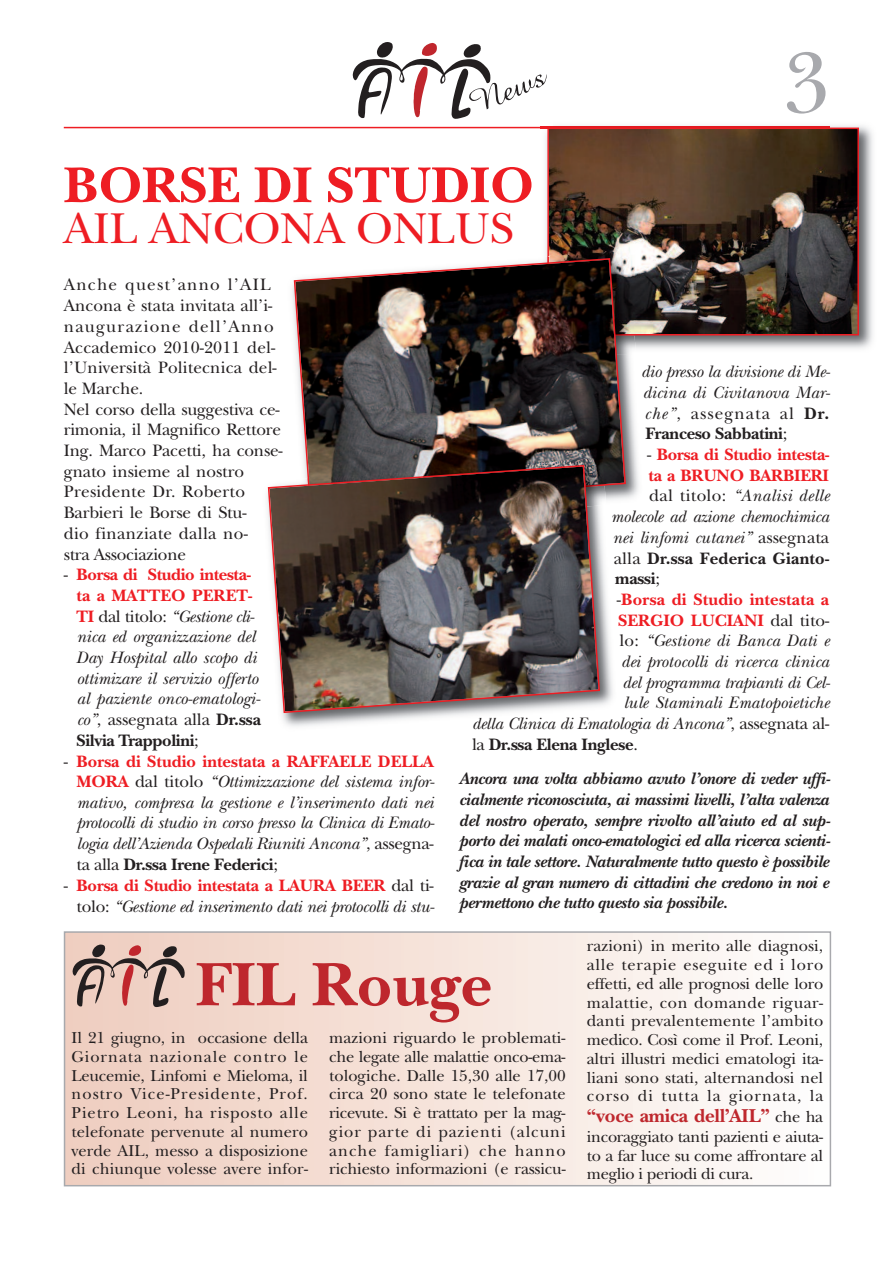
<style>
.page{position:relative;width:893px;height:1263px;background:#fff}
.page>*{position:absolute;margin:0;border:0;box-sizing:border-box;transform-origin:0 0}
.t1{font:90px "New Baskerville";color:#a8a9ad}
.t2{font:700 63.9px "New Baskerville";color:#be272d}
.t3{font:700 52.5px "New Baskerville";color:#ee1d23}
.t4{font:45px "New Baskerville";color:#ee1d23}
.t5{font:700 19.5px "New Baskerville";letter-spacing:-.02em;color:#be272d}
.t6{font:italic 17.25px/20.7px "New Baskerville";letter-spacing:-.01em;color:#231f20;text-align:justify}
.t7{font:italic 700 17.25px/20.7px "New Baskerville";letter-spacing:-.015em;color:#231f20;text-align:justify}
.t8{font:17.25px/20.7px "New Baskerville";color:#231f20}
.t9{font:700 17.25px "New Baskerville";letter-spacing:-.005em;color:#ee1d23}
.t10{font:700 17.25px "New Baskerville";letter-spacing:-.015em;color:#231f20}
.t11{font:700 17.25px "New Baskerville";letter-spacing:.01em;color:#231f20}
.t12{font:italic 17.25px "New Baskerville";letter-spacing:.02em;color:#231f20}
.t13{font:16.5px/18.8px "New Baskerville";color:#231f20;text-align:justify}
.s1{font-style:normal}
.s2{font-weight:700;font-style:normal;color:#ee1d23}
.s3{font-weight:700;font-style:normal}
.s4{font-weight:400;color:#231f20}
.s5{font-weight:400}
.s6{font-weight:400;font-size:16.5px;color:#231f20}
</style>
<div class="page">
<div style="left:65px;top:933px;width:765px;height:252px;background:linear-gradient(to right,#efccbe,#fefdfc)"></div>
<div style="left:64px;top:931px;width:767px;height:255px;border:2px solid #a8a9ad"></div>
<svg style="left:73px;top:944px;width:112px;height:63px;background:#bfa097"></svg>
<hr style="left:64px;top:127px;width:765px;height:1px;background:#ee1d23">
<img style="left:541px;top:125px;width:332px;height:224px">
<svg style="left:353px;top:43px;width:200px;height:84px"></svg>
<img style="left:541px;top:127px;width:288px;height:1px">
<img style="left:550px;top:131px;width:306px;height:201px">
<div style="left:547px;top:128px;width:312px;height:207px;border:2px solid #ee1d23"></div>
<img style="left:292px;top:257px;width:354px;height:242px">
<img style="left:627px;top:257px;width:9px;height:98px">
<img style="left:549px;top:251px;width:85px;height:83px">
<img style="left:293px;top:257px;width:334px;height:242px">
<img style="left:282px;top:479px;width:338px;height:248px">
<svg style="left:477px;top:718px;width:20px;height:1px"></svg>
<img style="left:309px;top:458px;width:296px;height:47px">
<img style="left:267px;top:464px;width:334px;height:250px">
<h3 class="t3" style="left:64px;top:153px;width:472px">BORSE DI STUDIO</h3>
<h3 class="t4" style="left:64px;top:201px;width:451px">AIL ANCONA ONLUS</h3>
<h1 class="t1" style="left:782px;top:29px;width:48px">3</h1>
<p class="t8" style="left:64px;top:274px;width:220px">Anche quest’anno l’AIL<br>Ancona è stata invitata all’i&shy;naugurazione dell’Anno<br>Accademico 2010-2011 del&shy;l’Università Politecnica del&shy;le Marche.<br>Nel corso della suggestiva ce&shy;rimonia, il Magnifico Rettore<br>Ing. Marco Pacetti, ha conse&shy;gnato insieme al nostro<br>Presidente Dr. Roberto<br>Barbieri le Borse di Stu-<br>dio finanziate dalla no-<br>stra Associazione</p>
<p class="t6" style="left:77px;top:564px;width:186px;text-align:left;text-indent:-13px"><span class="s1">-</span> <span class="s2">Borsa di Studio intesta&shy;ta a MATTEO PERET-<br>TI</span> <span class="s1">dal titolo:</span> “Gestione cli&shy;nica ed organizzazione del<br>Day Hospital allo scopo di ottimizare il servizio offerto al paziente onco-ematologi&shy;co”<span class="s1">, assegnata alla</span> <span class="s3">Dr.ssa<br>Silvia Trappolini</span><span class="s1">;</span></p>
<p class="t6" style="left:77px;top:750px;width:360px;text-indent:-13px"><span class="s1">-</span> <span class="s2">Borsa di Studio intestata a RAFFAELE DELLA MORA</span> <span class="s1">dal titolo</span> “Ottimizzazione del sistema infor&shy;mativo, compresa la gestione e l’inserimento dati nei protocolli di studio in corso presso la Clinica di Emato&shy;logia dell’Azienda Ospedali Riuniti Ancona”<span class="s1">, assegna&shy;ta alla</span> <span class="s3">Dr.ssa Irene Federici</span><span class="s1">;</span></p>
<p class="t6" style="left:64px;top:874px;width:372px;text-align:right"><span class="s1">-</span> <span class="s2">Borsa di Studio intestata a LAURA BEER</span> <span class="s1">dal ti&shy;tolo:</span> “Gestione ed inserimento dati nei protocolli di stu-</p>
<p class="t6" style="left:641px;top:361px;width:190px">dio presso la divisione di Me&shy;dicina di Civitanova Mar&shy;che”<span class="s1">, assegnata al</span> <span class="s3">Dr.<br>Franceso Sabbatini</span><span class="s1">;</span></p>
<p class="t9" style="left:647px;top:444px;width:184px"><span class="s4">-</span> Borsa di Studio intesta-</p>
<p class="t9" style="left:648px;top:465px;width:182px">ta a BRUNO BARBIERI</p>
<p class="t12" style="left:649px;top:485px;width:181px"><span class="s1">dal titolo:</span> “Analisi delle</p>
<p class="t6" style="left:611px;top:506px;width:220px">molecole ad azione chemochimica</p>
<p class="t6" style="left:612px;top:527px;width:218px">nei linfomi cutanei” <span class="s1">assegnata</span></p>
<p class="t11" style="left:614px;top:547px;width:217px"><span class="s5">alla</span> Dr.ssa Federica Gianto-</p>
<p class="t10" style="left:615px;top:568px;width:46px">massi<span class="s5">;</span></p>
<p class="t9" style="left:617px;top:589px;width:214px"><span class="s4">-</span>Borsa di Studio intestata a</p>
<p class="t9" style="left:618px;top:610px;width:213px">SERGIO LUCIANI <span class="s4">dal tito-</span></p>
<p class="t6" style="left:620px;top:630px;width:211px"><span class="s1">lo:</span> “Gestione di Banca Dati e</p>
<p class="t6" style="left:621px;top:650px;width:210px">dei protocolli di ricerca clinica</p>
<p class="t6" style="left:622px;top:671px;width:209px">del programma trapianti di Cel-</p>
<p class="t6" style="left:623px;top:692px;width:207px">lule Staminali Ematopoietiche</p>
<p class="t6" style="left:472px;top:713px;width:359px">della Clinica di Ematologia di Ancona”<span class="s1">, assegnata al-</span></p>
<p class="t10" style="left:472px;top:734px;width:167px"><span class="s5">la</span> Dr.ssa Elena Inglese<span class="s5">.</span></p>
<p class="t7" style="left:459px;top:768px;width:373px">Ancora una volta abbiamo avuto l’onore di veder uffi&shy;cialmente riconosciuta, ai massimi livelli, l’alta valenza del nostro operato, sempre rivolto all’aiuto ed al sup&shy;porto dei malati onco-ematologici ed alla ricerca scienti&shy;fica in tale settore. Naturalmente tutto questo è possibile grazie al gran numero di cittadini che credono in noi e permettono che tutto questo sia possibile.</p>
<h2 class="t2" style="left:196px;top:946px;width:298px">FIL Rouge</h2>
<p class="t13" style="left:72px;top:1028px;width:238px">Il 21 giugno, in occasione della Giornata nazionale contro le Leucemie, Linfomi e Mieloma, il nostro Vice-Presidente, Prof.<br>Pietro Leoni, ha risposto alle telefonate pervenute al numero verde AIL, messo a disposizione di chiunque volesse avere infor-</p>
<p class="t13" style="left:329px;top:1028px;width:238px">mazioni riguardo le problemati&shy;che legate alle malattie onco-ema&shy;tologiche. Dalle 15,30 alle 17,00 circa 20 sono state le telefonate ricevute. Si è trattato per la mag&shy;gior parte di pazienti (alcuni anche famigliari) che hanno richiesto informazioni (e rassicu-</p>
<p class="t13" style="left:587px;top:936px;width:238px">razioni) in merito alle diagnosi, alle terapie eseguite ed i loro effetti, ed alle prognosi delle loro malattie, con domande riguar&shy;danti prevalentemente l’ambito medico. Così come il Prof. Leoni, altri illustri medici ematologi ita&shy;liani sono stati, alternandosi nel corso di tutta la giornata, la</p>
<p class="t5" style="left:587px;top:1104px;width:238px">“voce amica dell’AIL” <span class="s6">che ha</span></p>
<p class="t13" style="left:587px;top:1127px;width:238px">incoraggiato tanti pazienti e aiuta&shy;to a far luce su come affrontare al meglio i periodi di cura.</p>
</div>
